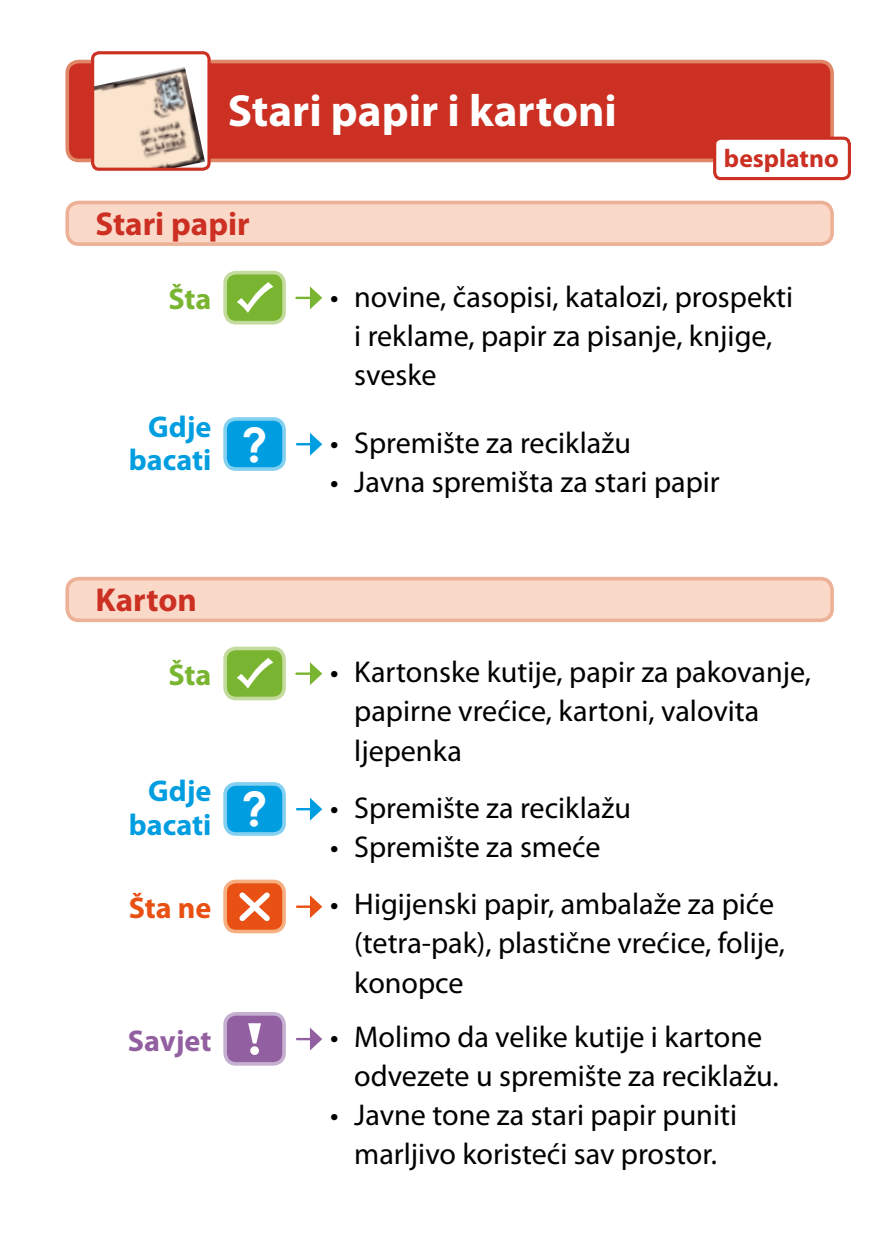
<style>
.page{position:relative;width:893px;height:1259px;background:#fff}
.page>*{position:absolute;margin:0;border:0;box-sizing:border-box;transform-origin:0 0}
.t1{font:700 46.8px "Century Gothic";color:#fff}
.t2{font:700 45.3px "Myriad Pro";color:#fff}
.t3{font:700 33px "Myriad Pro";color:#cb3023}
.t4{font:30px/39.3px "Myriad Pro";color:#000}
.t5{font:700 30px/33px "Myriad Pro";color:#009ee0;text-align:right}
.t6{font:700 30px "Myriad Pro";color:#9260a0}
.t7{font:700 30px "Myriad Pro";letter-spacing:-.005em;color:#79b530}
.t8{font:700 30px "Myriad Pro";color:#e85113}
.t9{font:700 25.5px "Myriad Pro";color:#cb3023}
</style>
<div class="page">
<div style="left:67px;top:62px;width:765px;height:98px;background:#cb3023;border-radius:12px"></div>
<div style="left:65px;top:60px;width:769px;height:102px;border:4px solid #e08768;border-radius:12px"></div>
<div style="left:93px;top:53px;width:116px;height:116px;background:#fff;border-radius:6px"></div>
<img style="left:95px;top:67px;width:110px;height:100px">
<div style="left:91px;top:51px;width:120px;height:120px;border:3px solid #cb3023;border-radius:6px"></div>
<div style="left:67px;top:202px;width:765px;height:42px;background:#fbd9c9;border-radius:12px"></div>
<div style="left:65px;top:201px;width:769px;height:45px;border:4px solid #ecb197;border-radius:12px"></div>
<div style="left:67px;top:579px;width:765px;height:41px;background:#fbd9c9;border-radius:12px"></div>
<div style="left:65px;top:577px;width:769px;height:45px;border:4px solid #ecb197;border-radius:12px"></div>
<div style="left:715px;top:138px;width:134px;height:41px;background:#fff;border-radius:6px"></div>
<div style="left:713px;top:137px;width:138px;height:43px;border:3px solid #cb3023;border-radius:6px"></div>
<div style="left:225px;top:419px;width:59px;height:50px;background:#009ee0;border-radius:11px"></div>
<div style="left:223px;top:417px;width:63px;height:54px;border:4px solid #84d0f0;border-radius:11px"></div>
<svg style="left:297px;top:433px;width:25px;height:23px"></svg>
<div style="left:225px;top:784px;width:59px;height:50px;background:#009ee0;border-radius:11px"></div>
<div style="left:223px;top:782px;width:63px;height:54px;border:4px solid #84d0f0;border-radius:11px"></div>
<svg style="left:297px;top:798px;width:25px;height:22px"></svg>
<hr style="left:297px;top:905px;width:14px;height:3px;background:#e85113">
<svg style="left:310px;top:895px;width:12px;height:23px"></svg>
<div style="left:225px;top:881px;width:59px;height:50px;background:#e85113;border-radius:11px"></div>
<div style="left:223px;top:879px;width:63px;height:54px;border:4px solid #f6af81;border-radius:11px"></div>
<svg style="left:239px;top:892px;width:31px;height:30px"></svg>
<svg style="left:297px;top:1028px;width:25px;height:22px"></svg>
<div style="left:225px;top:1014px;width:59px;height:50px;background:#9260a0;border-radius:11px"></div>
<div style="left:223px;top:1012px;width:63px;height:53px;border:4px solid #c6b0d2;border-radius:11px"></div>
<svg style="left:248px;top:1023px;width:13px;height:20px"></svg>
<div style="left:250px;top:1046px;width:9px;height:9px;background:#fff;border-radius:50%"></div>
<hr style="left:296px;top:672px;width:15px;height:3px;background:#79b530">
<svg style="left:310px;top:662px;width:12px;height:23px"></svg>
<div style="left:225px;top:648px;width:59px;height:50px;background:#79b530;border-radius:11px"></div>
<div style="left:223px;top:646px;width:63px;height:54px;border:4px solid #c4db9e;border-radius:11px"></div>
<svg style="left:237px;top:658px;width:36px;height:30px"></svg>
<svg style="left:296px;top:286px;width:26px;height:23px"></svg>
<div style="left:225px;top:273px;width:59px;height:50px;background:#79b530;border-radius:11px"></div>
<div style="left:223px;top:271px;width:63px;height:53px;border:4px solid #c4db9e;border-radius:11px"></div>
<svg style="left:237px;top:282px;width:36px;height:31px"></svg>
<h2 class="t2" style="left:228px;top:81px;width:391px">Stari papir i kartoni</h2>
<p class="t3" style="left:95px;top:202px;width:156px">Stari papir</p>
<p class="t9" style="left:724px;top:141px;width:116px">besplatno</p>
<p class="t7" style="left:168px;top:280px;width:45px">Šta</p>
<p class="t5" style="left:129px;top:409px;width:84px">Gdje bacati</p>
<h1 class="t1" style="left:242px;top:415px;width:28px">?</h1>
<p class="t3" style="left:95px;top:578px;width:103px">Karton</p>
<p class="t7" style="left:168px;top:655px;width:45px">Šta</p>
<p class="t5" style="left:129px;top:774px;width:84px">Gdje bacati</p>
<p class="t8" style="left:129px;top:888px;width:84px">Šta ne</p>
<h1 class="t1" style="left:242px;top:780px;width:28px">?</h1>
<p class="t6" style="left:128px;top:1021px;width:85px">Savjet</p>
<p class="t4" style="left:354px;top:276px;width:440px;text-indent:-24px">• novine, časopisi, katalozi, prospekti i reklame, papir za pisanje, knjige, sveske</p>
<p class="t4" style="left:330px;top:422px;width:302px">• Spremište za reciklažu</p>
<p class="t4" style="left:330px;top:461px;width:391px">• Javna spremišta za stari papir</p>
<p class="t4" style="left:354px;top:652px;width:458px;text-indent:-24px">• Kartonske kutije, papir za pakovanje, papirne vrećice, kartoni, valovita ljepenka</p>
<p class="t4" style="left:330px;top:787px;width:302px">• Spremište za reciklažu</p>
<p class="t4" style="left:330px;top:827px;width:272px">• Spremište za smeće</p>
<p class="t4" style="left:354px;top:884px;width:432px;text-indent:-24px">• Higijenski papir, ambalaže za piće (tetra-pak), plastične vrećice, folije, konopce</p>
<p class="t4" style="left:354px;top:1016px;width:426px;text-indent:-24px">• Molimo da velike kutije i kartone odvezete u spremište za reciklažu.</p>
<p class="t4" style="left:330px;top:1095px;width:408px;text-align:center">• Javne tone za stari papir puniti marljivo koristeći sav prostor.</p>
</div>
